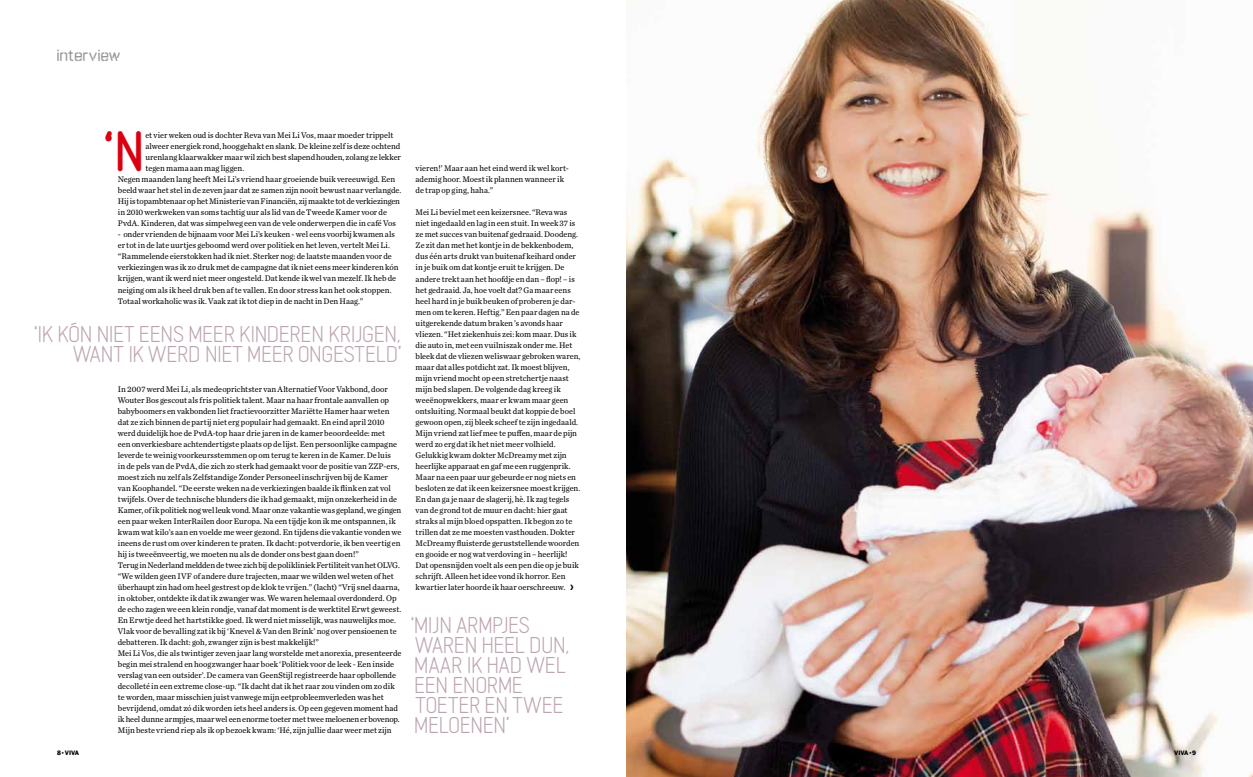
<style>
.page{position:relative;width:1253px;height:777px;background:#fff}
.page>*{position:absolute;margin:0;border:0;box-sizing:border-box;transform-origin:0 0}
.t1{font:700 49.5px "Naiv";color:#da0010}
.t2{font:20px/20px "Naiv Thin Text";letter-spacing:-.035em;color:#bca5b2;text-align:right}
.t3{font:700 16px "Exakt";letter-spacing:-.025em;color:#96979a}
.t4{font:700 10px "Benton Sans";color:#000;scale:.96 1}
.t5{font:8.5px/11px "Chronicle Text G2";color:#000}
.t6{font:900 6px "Benton Sans";letter-spacing:.02em;color:#000}
</style>
<div class="page">
<img style="left:626px;top:0;width:626px;height:776px">
<h3 class="t3" style="left:56px;top:46px;width:66px">interview</h3>
<h1 class="t1" style="left:104px;top:120px;width:43px">‘N</h1>
<p class="t5" style="left:145px;top:129px;width:249px">et vier weken oud is dochter Reva van Mei Li Vos, maar moeder trippelt</p>
<p class="t5" style="left:145px;top:140px;width:256px">alweer energiek rond, hooggehakt en slank. De kleine zelf is deze ochtend</p>
<p class="t5" style="left:145px;top:151px;width:257px">urenlang klaarwakker maar wil zich best slapend houden, zolang ze lekker</p>
<p class="t5" style="left:145px;top:162px;width:100px">tegen mama aan mag liggen.</p>
<p class="t5" style="left:118px;top:173px;width:279px">Negen maanden lang heeft Mei Li’s vriend haar groeiende buik vereeuwigd. Een</p>
<p class="t5" style="left:118px;top:184px;width:285px">beeld waar het stel in de zeven jaar dat ze samen zijn nooit bewust naar verlangde.</p>
<p class="t5" style="left:118px;top:195px;width:284px">Hij is topambtenaar op het Ministerie van Financiën, zij maakte tot de verkiezingen</p>
<p class="t5" style="left:118px;top:206px;width:271px">in 2010 werkweken van soms tachtig uur als lid van de Tweede Kamer voor de</p>
<p class="t5" style="left:118px;top:217px;width:280px">PvdA. Kinderen, dat was simpelweg een van de vele onderwerpen die in café Vos</p>
<p class="t5" style="left:118px;top:228px;width:282px">- onder vrienden de bijnaam voor Mei Li’s keuken - wel eens voorbij kwamen als er tot in de late uurtjes geboomd werd over politiek en het leven, vertelt Mei Li. “Rammelende eierstokken had ik niet. Sterker nog: de laatste maanden voor de verkiezingen was ik zo druk met de campagne dat ik niet eens meer kinderen kón krijgen, want ik werd niet meer ongesteld. Dat kende ik wel van mezelf. Ik heb de neiging om als ik heel druk ben af te vallen. En door stress kan het ook stoppen.<br>Totaal workaholic was ik. Vaak zat ik tot diep in de nacht in Den Haag.”</p>
<h2 class="t2" style="left:34px;top:323px;width:368px">‘IK KÓN NI ET EENS MEER KI NDEREN KRIJGEN,<br>WANT I K WERD NI ET MEER ONGESTELD’</h2>
<p class="t5" style="left:118px;top:382px;width:285px">In 2007 werd Mei Li, als medeoprichtster van Alternatief Voor Vakbond, door Wouter Bos gescout als fris politiek talent. Maar na haar frontale aanvallen op babyboomers en vakbonden liet fractievoorzitter Mariëtte Hamer haar weten dat ze zich binnen de partij niet erg populair had gemaakt. En eind april 2010 werd duidelijk hoe de PvdA-top haar drie jaren in de kamer beoordeelde: met<br>een onverkiesbare achtendertigste plaats op de lijst. Een persoonlijke campagne leverde te weinig voorkeursstemmen op om terug te keren in de Kamer. De luis<br>in de pels van de PvdA, die zich zo sterk had gemaakt voor de positie van ZZP-ers, moest zich nu zelf als Zelfstandige Zonder Personeel inschrijven bij de Kamer van Koophandel. “De eerste weken na de verkiezingen baalde ik flink en zat vol twijfels. Over de technische blunders die ik had gemaakt, mijn onzekerheid in de Kamer, of ik politiek nog wel leuk vond. Maar onze vakantie was gepland, we gingen een paar weken InterRailen door Europa. Na een tijdje kon ik me ontspannen, ik kwam wat kilo’s aan en voelde me weer gezond. En tijdens die vakantie vonden we ineens de rust om over kinderen te praten. Ik dacht: potverdorie, ik ben veertig en hij is tweeënveertig, we moeten nu als de donder ons best gaan doen!”<br>Terug in Nederland meldden de twee zich bij de polikliniek Fertiliteit van het OLVG. “We wilden geen IVF of andere dure trajecten, maar we wilden wel weten of het überhaupt zin had om heel gestrest op de klok te vrijen.” (lacht) “Vrij snel daarna, in oktober, ontdekte ik dat ik zwanger was. We waren helemaal overdonderd. Op de echo zagen we een klein rondje, vanaf dat moment is de werktitel Erwt geweest.<br>En Erwtje deed het hartstikke goed. Ik werd niet misselijk, was nauwelijks moe.<br>Vlak voor de bevalling zat ik bij ‘Knevel &amp; Van den Brink’ nog over pensioenen te debatteren. Ik dacht: goh, zwanger zijn is best makkelijk!”<br>Mei Li Vos, die als twintiger zeven jaar lang worstelde met anorexia, presenteerde begin mei stralend en hoogzwanger haar boek ‘Politiek voor de leek - Een inside verslag van een outsider’. De camera van GeenStijl registreerde haar opbollende decolleté in een extreme close-up. “Ik dacht dat ik het raar zou vinden om zo dik te worden, maar misschien juist vanwege mijn eetprobleemverleden was het bevrijdend, omdat zó dik worden iets heel anders is. Op een gegeven moment had ik heel dunne armpjes, maar wel een enorme toeter met twee meloenen er bovenop.<br>Mijn beste vriend riep als ik op bezoek kwam: ‘Hé, zijn jullie daar weer met zijn</p>
<p class="t5" style="left:415px;top:162px;width:155px">vieren!’ Maar aan het eind werd ik wel kort&shy;ademig hoor. Moest ik plannen wanneer ik de trap op ging, haha.”</p>
<p class="t5" style="left:415px;top:206px;width:166px">Mei Li beviel met een keizersnee. “Reva was niet ingedaald en lag in een stuit. In week 37 is ze met succes van buitenaf gedraaid. Doodeng.<br>Ze zit dan met het kontje in de bekkenbodem, dus één arts drukt van buitenaf keihard onder in je buik om dat kontje eruit te krijgen. De andere trekt aan het hoofdje en dan – flop! – is het gedraaid. Ja, hoe voelt dat? Ga maar eens heel hard in je buik beuken of proberen je dar&shy;men om te keren. Heftig.” Een paar dagen na de uitgerekende datum braken ’s avonds haar vliezen. “Het ziekenhuis zei: kom maar. Dus ik die auto in, met een vuilniszak onder me. Het bleek dat de vliezen weliswaar gebroken waren, maar dat alles potdicht zat. Ik moest blijven, mijn vriend mocht op een stretchertje naast mijn bed slapen. De volgende dag kreeg ik weeënopwekkers, maar er kwam maar geen ontsluiting. Normaal beukt dat koppie de boel gewoon open, zij bleek scheef te zijn ingedaald.<br>Mijn vriend zat lief mee te puffen, maar de pijn werd zo erg dat ik het niet meer volhield.<br>Gelukkig kwam dokter McDreamy met zijn heerlijke apparaat en gaf me een ruggenprik.<br>Maar na een paar uur gebeurde er nog niets en besloten ze dat ik een keizersnee moest krijgen.<br>En dan ga je naar de slagerij, hè. Ik zag tegels van de grond tot de muur en dacht: hier gaat straks al mijn bloed opspatten. Ik begon zo te trillen dat ze me moesten vasthouden. Dokter McDreamy fluisterde geruststellende woorden en gooide er nog wat verdoving in – heerlijk!<br>Dat opensnijden voelt als een pen die op je buik schrijft. Alleen het idee vond ik horror. Een kwartier later hoorde ik haar oerschreeuw.</p>
<p class="t4" style="left:570px;top:580px;width:5px">›</p>
<h2 class="t2" style="left:411px;top:615px;width:161px;text-align:left">‘MIJN ARM PJES<br>WAREN HEEL DUN,<br>MAAR I K HAD WEL<br>EEN ENORME<br>TOETER EN TWEE<br>MELOENEN’</h2>
<p class="t6" style="left:57px;top:749px;width:23px">8•VIVA</p>
<p class="t6" style="left:1173px;top:749px;width:24px">VIVA•9</p>
</div>
